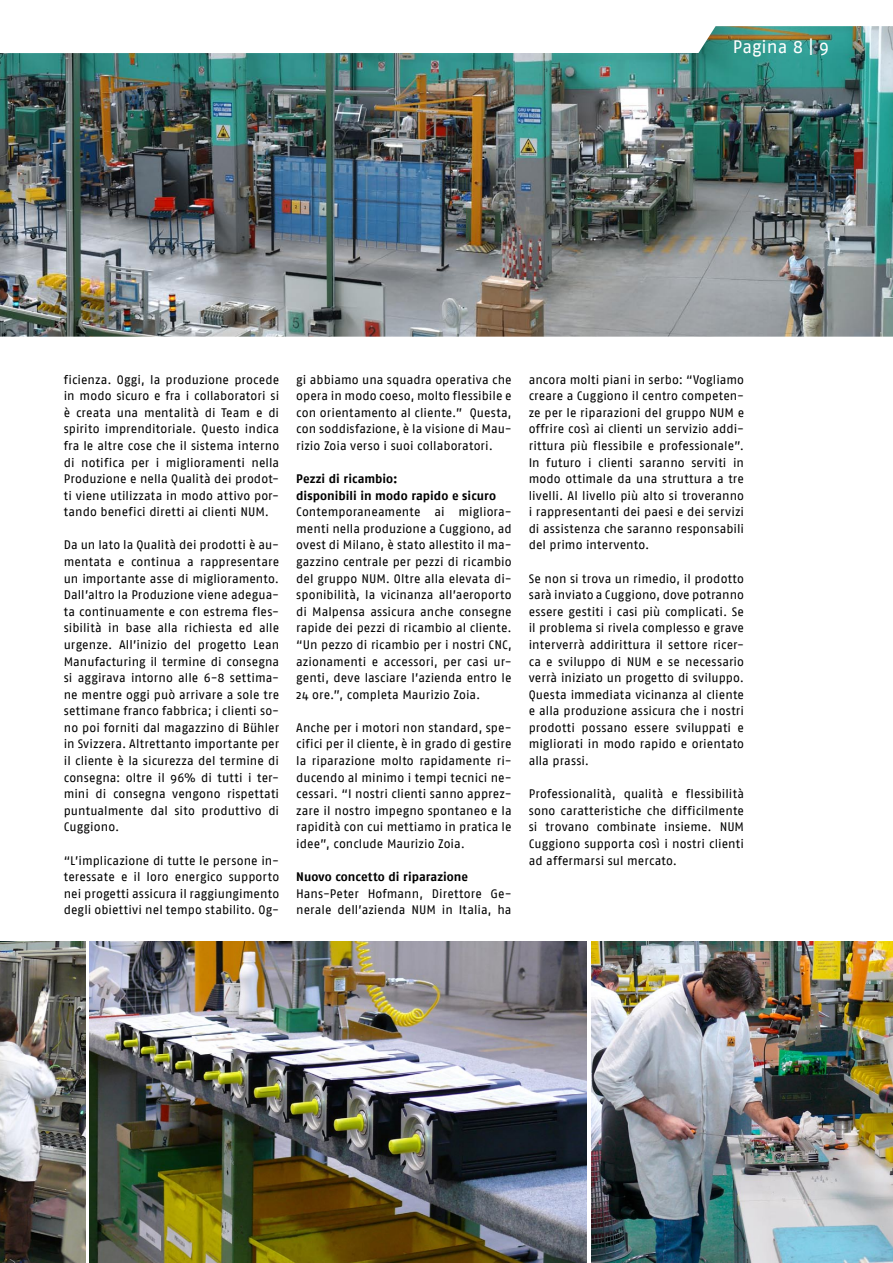
<style>
.page{position:relative;width:893px;height:1263px;background:#fff}
.page>*{position:absolute;margin:0;border:0;box-sizing:border-box;transform-origin:0 0}
.t1{font:18px "Fago No";color:#fff}
.t2{font:12.3px/16.6px "Fago No";letter-spacing:.005em;color:#000;text-align:justify}
.t3{font:700 12.3px/16.6px "Fago No";letter-spacing:.005em;color:#000}
</style>
<div class="page">
<img style="left:0;top:53px;width:893px;height:284px">
<img style="left:698px;top:26px;width:195px;height:28px">
<img style="left:591px;top:941px;width:302px;height:322px">
<img style="left:0;top:941px;width:85px;height:322px">
<img style="left:89px;top:941px;width:498px;height:322px">
<h1 class="t1" style="left:733px;top:37px;width:98px">Pagina 8 | 9</h1>
<p class="t2" style="left:64px;top:371px;width:217px">ficienza. Oggi, la produzione procede in modo sicuro e fra i collaboratori si è creata una mentalità di Team e di spirito imprenditoriale. Questo indica fra le altre cose che il sistema interno di notifica per i miglioramenti nella Produzione e nella Qualità dei prodot&shy;ti viene utilizzata in modo attivo por&shy;tando benefici diretti ai clienti NUM.</p>
<p class="t2" style="left:64px;top:537px;width:217px">Da un lato la Qualità dei prodotti è au&shy;mentata e continua a rappresentare un importante asse di miglioramento.<br>Dall’altro la Produzione viene adegua&shy;ta continuamente e con estrema fles&shy;sibilità in base alla richiesta ed alle urgenze. All’inizio del progetto Lean Manufacturing il termine di consegna si aggirava intorno alle 6-8 settima&shy;ne mentre oggi può arrivare a sole tre settimane franco fabbrica; i clienti so&shy;no poi forniti dal magazzino di Bühler in Svizzera. Altrettanto importante per il cliente è la sicurezza del termine di consegna: oltre il 96% di tutti i ter&shy;mini di consegna vengono rispettati puntualmente dal sito produttivo di Cuggiono.</p>
<p class="t2" style="left:64px;top:852px;width:217px">“L’implicazione di tutte le persone in&shy;teressate e il loro energico supporto nei progetti assicura il raggiungimento degli obiettivi nel tempo stabilito. Og-</p>
<p class="t2" style="left:296px;top:371px;width:217px">gi abbiamo una squadra operativa che opera in modo coeso, molto flessibile e con orientamento al cliente.” Questa, con soddisfazione, è la visione di Mau&shy;rizio Zoia verso i suoi collaboratori.</p>
<p class="t3" style="left:296px;top:470px;width:201px">Pezzi di ricambio:<br>disponibili in modo rapido e sicuro</p>
<p class="t2" style="left:296px;top:503px;width:217px">Contemporaneamente ai migliora&shy;menti nella produzione a Cuggiono, ad ovest di Milano, è stato allestito il ma&shy;gazzino centrale per pezzi di ricambio del gruppo NUM. Oltre alla elevata di&shy;sponibilità, la vicinanza all’aeroporto di Malpensa assicura anche consegne rapide dei pezzi di ricambio al cliente. “Un pezzo di ricambio per i nostri CNC, azionamenti e accessori, per casi ur&shy;genti, deve lasciare l’azienda entro le 24 ore.”, completa Maurizio Zoia.</p>
<p class="t2" style="left:296px;top:719px;width:217px">Anche per i motori non standard, spe&shy;cifici per il cliente, è in grado di gestire la riparazione molto rapidamente ri&shy;ducendo al minimo i tempi tecnici ne&shy;cessari. “I nostri clienti sanno apprez&shy;zare il nostro impegno spontaneo e la rapidità con cui mettiamo in pratica le idee”, conclude Maurizio Zoia.</p>
<p class="t3" style="left:296px;top:868px;width:173px">Nuovo concetto di riparazione</p>
<p class="t2" style="left:296px;top:885px;width:217px">Hans-Peter Hofmann, Direttore Ge&shy;nerale dell’azienda NUM in Italia, ha</p>
<p class="t2" style="left:529px;top:371px;width:217px">ancora molti piani in serbo: “Vogliamo creare a Cuggiono il centro competen&shy;ze per le riparazioni del gruppo NUM e offrire così ai clienti un servizio addi&shy;rittura più flessibile e professionale”.<br>In futuro i clienti saranno serviti in modo ottimale da una struttura a tre livelli. Al livello più alto si troveranno i rappresentanti dei paesi e dei servizi di assistenza che saranno responsabili del primo intervento.</p>
<p class="t2" style="left:529px;top:570px;width:217px">Se non si trova un rimedio, il prodotto sarà inviato a Cuggiono, dove potranno essere gestiti i casi più complicati. Se il problema si rivela complesso e grave interverrà addirittura il settore ricer&shy;ca e sviluppo di NUM e se necessario verrà iniziato un progetto di sviluppo.<br>Questa immediata vicinanza al cliente e alla produzione assicura che i nostri prodotti possano essere sviluppati e migliorati in modo rapido e orientato alla prassi.</p>
<p class="t2" style="left:529px;top:785px;width:217px">Professionalità, qualità e flessibilità sono caratteristiche che difficilmente si trovano combinate insieme. NUM Cuggiono supporta così i nostri clienti ad affermarsi sul mercato.</p>
</div>
